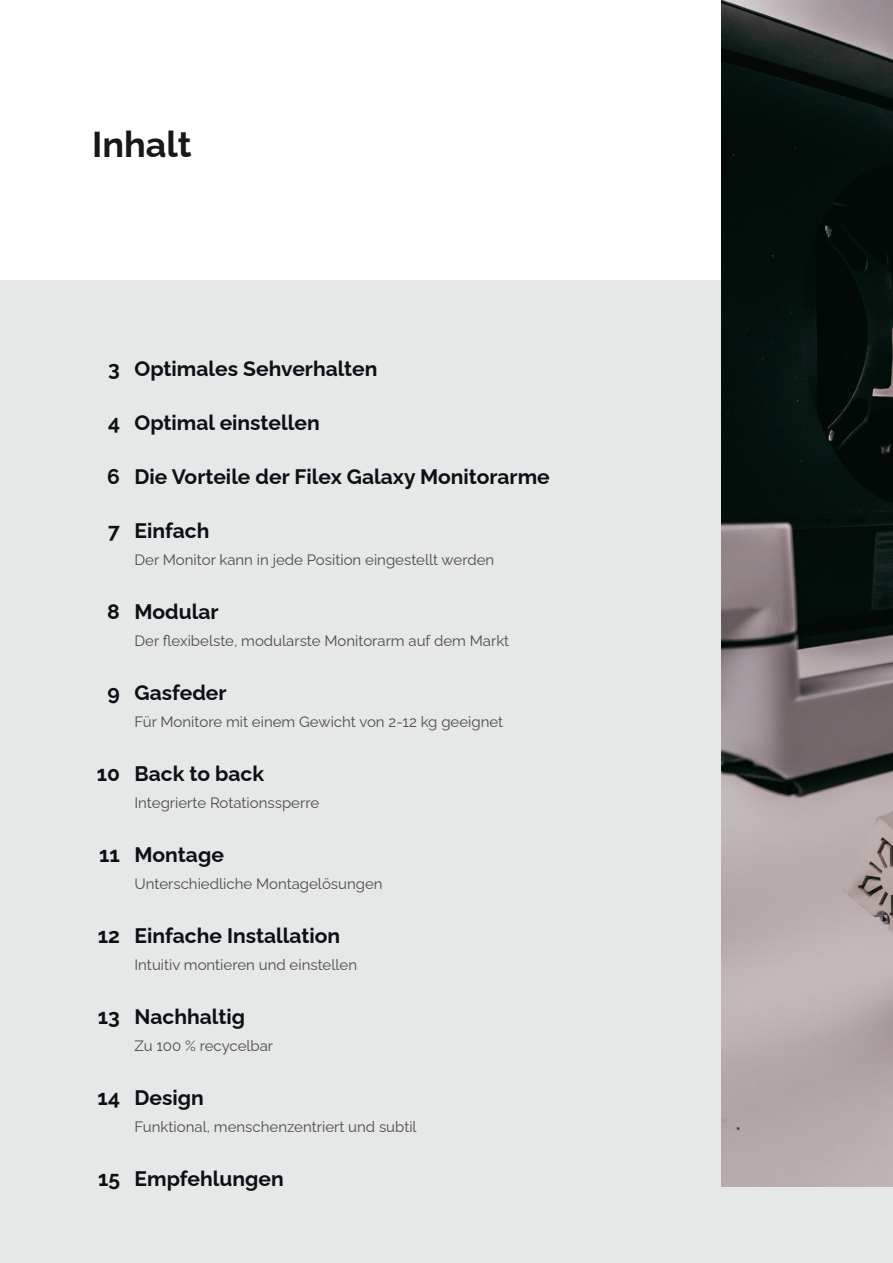
<style>
.page{position:relative;width:893px;height:1263px;background:#fff}
.page>*{position:absolute;margin:0;border:0;box-sizing:border-box;transform-origin:0 0}
.t1{font:700 36px "Raleway";color:#18181c}
.t2{font:700 21px "Raleway";color:#0a1015}
.t3{font:15px "Raleway";color:#4d4c4f}
</style>
<div class="page">
<div style="left:0;top:280px;width:893px;height:983px;background:#e5e8e7"></div>
<img style="left:722px;top:0;width:171px;height:1186px">
<p class="t1" style="left:92px;top:116px;width:101px">Inhalt</p>
<p class="t2" style="left:108px;top:352px;width:13px">3</p>
<p class="t2" style="left:108px;top:406px;width:13px">4</p>
<p class="t2" style="left:107px;top:460px;width:14px">6</p>
<p class="t2" style="left:108px;top:514px;width:13px">7</p>
<p class="t2" style="left:107px;top:595px;width:14px">8</p>
<p class="t2" style="left:108px;top:676px;width:14px">9</p>
<p class="t2" style="left:97px;top:757px;width:25px">10</p>
<p class="t2" style="left:99px;top:838px;width:22px">11</p>
<p class="t2" style="left:98px;top:919px;width:24px">12</p>
<p class="t2" style="left:98px;top:1000px;width:24px">13</p>
<p class="t2" style="left:98px;top:1081px;width:24px">14</p>
<p class="t2" style="left:98px;top:1162px;width:24px">15</p>
<p class="t2" style="left:135px;top:352px;width:244px">Optimales Sehverhalten</p>
<p class="t2" style="left:135px;top:406px;width:187px">Optimal einstellen</p>
<p class="t2" style="left:135px;top:460px;width:417px">Die Vorteile der Filex Galaxy Monitorarme</p>
<p class="t2" style="left:135px;top:514px;width:76px">Einfach</p>
<p class="t3" style="left:135px;top:548px;width:361px">Der Monitor kann in jede Position eingestellt werden</p>
<p class="t2" style="left:135px;top:595px;width:86px">Modular</p>
<p class="t3" style="left:135px;top:629px;width:376px">Der flexibelste, modularste Monitorarm auf dem Markt</p>
<p class="t2" style="left:135px;top:676px;width:94px">Gasfeder</p>
<p class="t3" style="left:135px;top:710px;width:370px">Für Monitore mit einem Gewicht von 2-12 kg geeignet</p>
<p class="t2" style="left:135px;top:757px;width:131px">Back to back</p>
<p class="t3" style="left:135px;top:791px;width:186px">Integrierte Rotationssperre</p>
<p class="t2" style="left:135px;top:838px;width:91px">Montage</p>
<p class="t3" style="left:135px;top:872px;width:250px">Unterschiedliche Montagelösungen</p>
<p class="t2" style="left:135px;top:919px;width:207px">Einfache Installation</p>
<p class="t3" style="left:135px;top:953px;width:224px">Intuitiv montieren und einstellen</p>
<p class="t2" style="left:135px;top:1000px;width:112px">Nachhaltig</p>
<p class="t3" style="left:135px;top:1034px;width:140px">Zu 100 % recycelbar</p>
<p class="t2" style="left:135px;top:1081px;width:71px">Design</p>
<p class="t3" style="left:135px;top:1115px;width:284px">Funktional, menschenzentriert und subtil</p>
<p class="t2" style="left:135px;top:1162px;width:151px">Empfehlungen</p>
</div>
